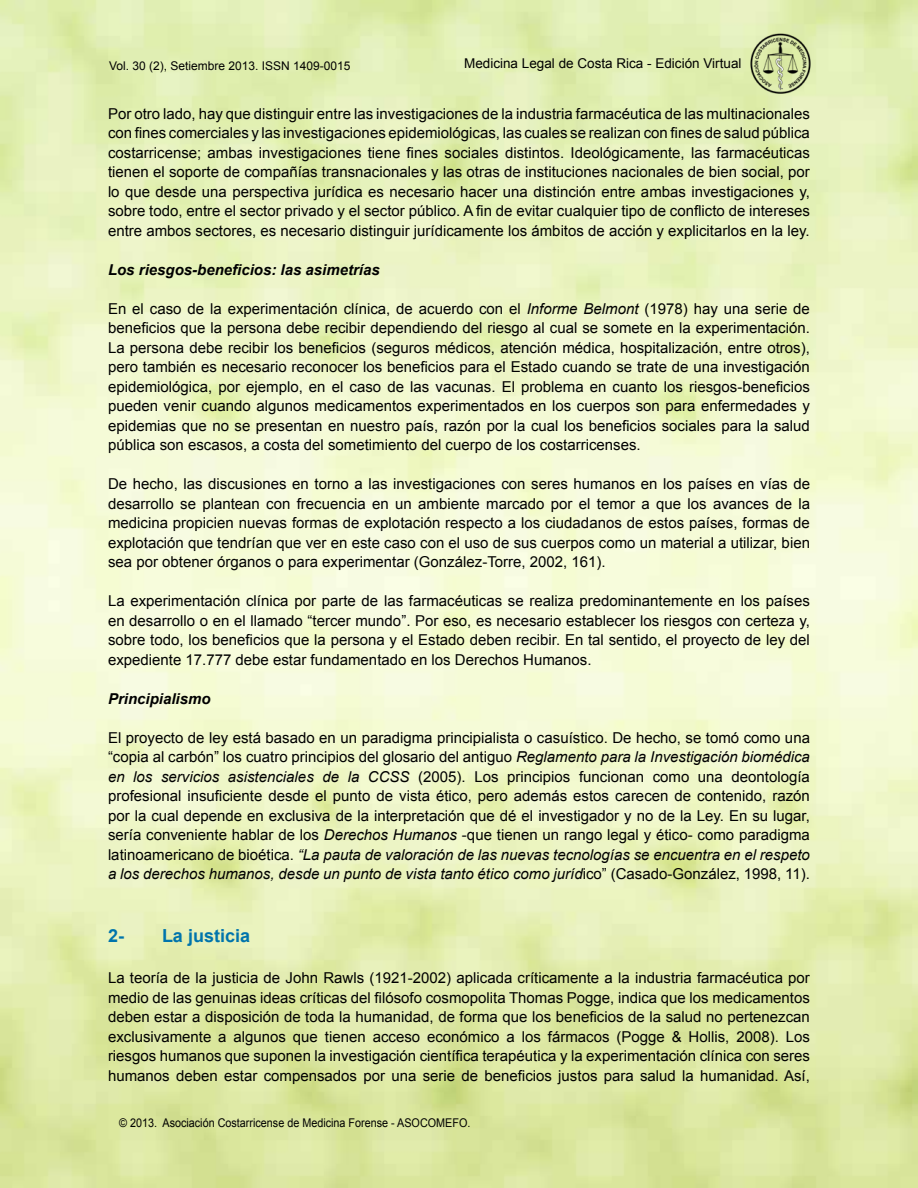
<style>
.page{position:relative;width:918px;height:1188px;background:#fff}
.page>*{position:absolute;margin:0;border:0;box-sizing:border-box;transform-origin:0 0}
.t1{font:700 18px "Arial";color:#0074ac}
.t2{font:15px/19.5px "Arial";color:#000;text-align:justify}
.t3{font:italic 700 15px "Arial";color:#000}
.t4{font:13.5px "Arial";color:#000}
.t5{font:12px "Arial";color:#000;scale:.9 1}
.t6{font:12px "Arial";color:#000}
.s1{font-style:italic}
</style>
<div class="page">
<img style="left:749px;top:32px;width:63px;height:64px">
<p class="t6" style="left:109px;top:58px;width:243px">Vol. 30 (2), Setiembre 2013. ISSN 1409-0015</p>
<p class="t4" style="left:464px;top:54px;width:279px">Medicina Legal de Costa Rica - Edición Virtual</p>
<p class="t2" style="left:108px;top:104px;width:704px">Por otro lado, hay que distinguir entre las investigaciones de la industria farmacéutica de las multinacionales con fines comerciales y las investigaciones epidemiológicas, las cuales se realizan con fines de salud pública costarricense; ambas investigaciones tiene fines sociales distintos. Ideológicamente, las farmacéuticas tienen el soporte de compañías transnacionales y las otras de instituciones nacionales de bien social, por lo que desde una perspectiva jurídica es necesario hacer una distinción entre ambas investigaciones y, sobre todo, entre el sector privado y el sector público. A fin de evitar cualquier tipo de conflicto de intereses entre ambos sectores, es necesario distinguir jurídicamente los ámbitos de acción y explicitarlos en la ley.</p>
<p class="t3" style="left:108px;top:260px;width:273px">Los riesgos-beneficios: las asimetrías</p>
<p class="t2" style="left:108px;top:299px;width:703px">En el caso de la experimentación clínica, de acuerdo con el <span class="s1">Informe Belmont</span> (1978) hay una serie de beneficios que la persona debe recibir dependiendo del riesgo al cual se somete en la experimentación.<br>La persona debe recibir los beneficios (seguros médicos, atención médica, hospitalización, entre otros), pero también es necesario reconocer los beneficios para el Estado cuando se trate de una investigación epidemiológica, por ejemplo, en el caso de las vacunas. El problema en cuanto los riesgos-beneficios pueden venir cuando algunos medicamentos experimentados en los cuerpos son para enfermedades y epidemias que no se presentan en nuestro país, razón por la cual los beneficios sociales para la salud pública son escasos, a costa del sometimiento del cuerpo de los costarricenses.</p>
<p class="t2" style="left:108px;top:475px;width:704px">De hecho, las discusiones en torno a las investigaciones con seres humanos en los países en vías de desarrollo se plantean con frecuencia en un ambiente marcado por el temor a que los avances de la medicina propicien nuevas formas de explotación respecto a los ciudadanos de estos países, formas de explotación que tendrían que ver en este caso con el uso de sus cuerpos como un material a utilizar, bien sea por obtener órganos o para experimentar (González-Torre, 2002, 161).</p>
<p class="t2" style="left:108px;top:592px;width:703px">La experimentación clínica por parte de las farmacéuticas se realiza predominantemente en los países en desarrollo o en el llamado “tercer mundo”. Por eso, es necesario establecer los riesgos con certeza y, sobre todo, los beneficios que la persona y el Estado deben recibir. En tal sentido, el proyecto de ley del expediente 17.777 debe estar fundamentado en los Derechos Humanos.</p>
<p class="t3" style="left:108px;top:689px;width:104px">Principialismo</p>
<p class="t2" style="left:108px;top:728px;width:704px">El proyecto de ley está basado en un paradigma principialista o casuístico. De hecho, se tomó como una “copia al carbón” los cuatro principios del glosario del antiguo <span class="s1">Reglamento para la Investigación biomédica en los servicios asistenciales de la CCSS</span> (2005). Los principios funcionan como una deontología profesional insuficiente desde el punto de vista ético, pero además estos carecen de contenido, razón por la cual depende en exclusiva de la interpretación que dé el investigador y no de la Ley. En su lugar, sería conveniente hablar de los <span class="s1">Derechos Humanos</span> -que tienen un rango legal y ético- como paradigma latinoamericano de bioética. <span class="s1">“La pauta de valoración de las nuevas tecnologías se encuentra en el respeto a los derechos humanos, desde un punto de vista tanto ético como juríd</span>ico” (Casado-González, 1998, 11).</p>
<p class="t1" style="left:108px;top:924px;width:18px">2-</p>
<p class="t1" style="left:162px;top:924px;width:90px">La justicia</p>
<p class="t2" style="left:108px;top:968px;width:704px">La teoría de la justicia de John Rawls (1921-2002) aplicada críticamente a la industria farmacéutica por medio de las genuinas ideas críticas del filósofo cosmopolita Thomas Pogge, indica que los medicamentos deben estar a disposición de toda la humanidad, de forma que los beneficios de la salud no pertenezcan exclusivamente a algunos que tienen acceso económico a los fármacos (Pogge &amp; Hollis, 2008). Los riesgos humanos que suponen la investigación científica terapéutica y la experimentación clínica con seres humanos deben estar compensados por una serie de beneficios justos para salud la humanidad. Así,</p>
<p class="t5" style="left:119px;top:1115px;width:392px">© 2013. Asociación Costarricense de Medicina Forense - ASOCOMEFO.</p>
</div>
